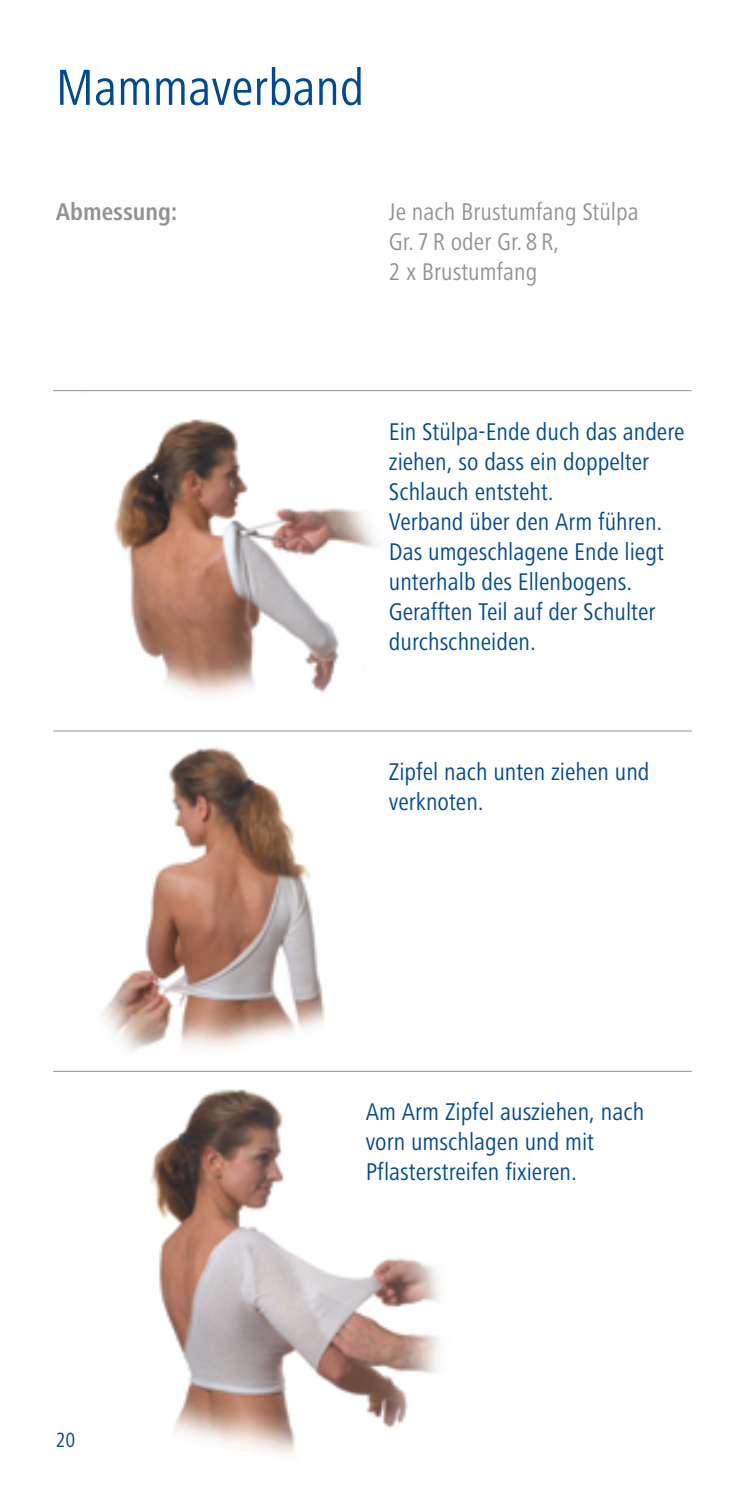
<style>
.page{position:relative;width:745px;height:1489px;background:#fff}
.page>*{position:absolute;margin:0;border:0;box-sizing:border-box;transform-origin:0 0}
.t1{font:52.5px "Hartmann";color:#014990}
.t2{font:25px/30px "Hartmann";color:#014990}
.t3{font:25px/30px "Hartmann";color:#919295}
.t4{font:700 25px "Hartmann";color:#919295}
.t5{font:21.25px "Hartmann";color:#014990}
</style>
<div class="page">
<img style="left:69px;top:731px;width:300px;height:320px">
<img style="left:114px;top:419px;width:263px;height:276px">
<img style="left:109px;top:1071px;width:363px;height:382px">
<hr style="left:53px;top:390px;width:638px;height:1px;background:#919295">
<hr style="left:53px;top:730px;width:638px;height:1px;background:#919295">
<hr style="left:53px;top:1070px;width:638px;height:1px;background:#919295">
<h1 class="t1" style="left:56px;top:67px;width:310px">Mammaverband</h1>
<p class="t4" style="left:56px;top:202px;width:123px">Abmessung:</p>
<p class="t3" style="left:388px;top:199px;width:251px">Je nach Brustumfang Stülpa<br>Gr. 7 R oder Gr. 8 R,<br>2 x Brustumfang</p>
<p class="t2" style="left:388px;top:418px;width:297px">Ein Stülpa-Ende duch das andere ziehen, so dass ein doppelter<br>Schlauch entsteht.<br>Verband über den Arm führen.<br>Das umgeschlagene Ende liegt unterhalb des Ellenbogens.<br>Gerafften Teil auf der Schulter durchschneiden.</p>
<p class="t2" style="left:388px;top:758px;width:262px">Zipfel nach unten ziehen und verknoten.</p>
<p class="t5" style="left:56px;top:1431px;width:21px">20</p>
<p class="t2" style="left:365px;top:1099px;width:280px">Am Arm Zipfel ausziehen, nach vorn umschlagen und mit<br>Pflasterstreifen fixieren.</p>
</div>
